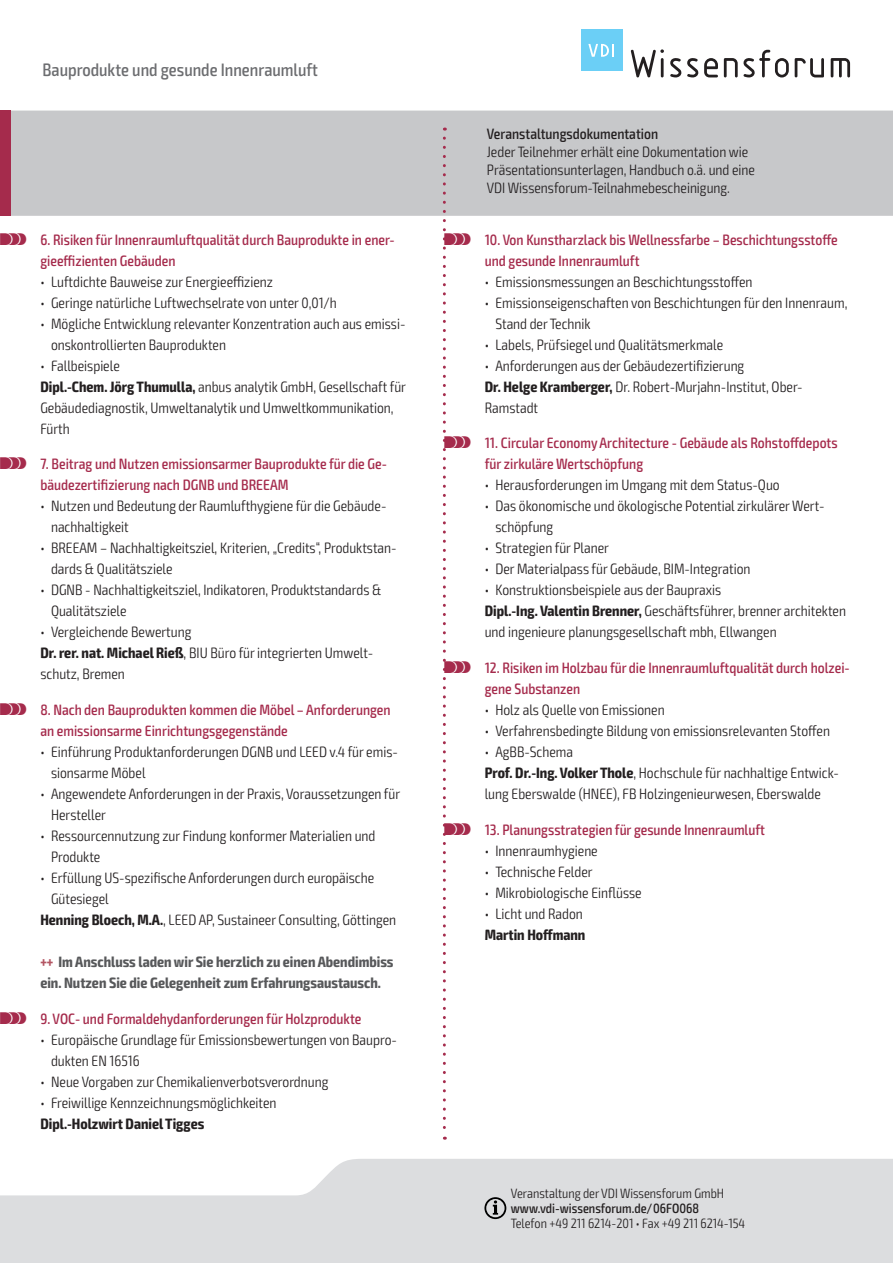
<style>
.page{position:relative;width:893px;height:1263px;background:#fff}
.page>*{position:absolute;margin:0;border:0;box-sizing:border-box;transform-origin:0 0}
.t1{font:500 condensed 18px "Exo 2";color:#6c6d70}
.t2{font:300 condensed 15px/21px "Exo 2";color:#231f20}
.t3{font:500 condensed 15px/21px "Exo 2";color:#a52b4c}
.t4{font:700 condensed 15px/21px "Exo 2";color:#57585a}
.t5{font:700 condensed 15px "Exo 2";color:#231f20}
.t6{font:500 condensed 15px "Exo 2";color:#231f20}
.t7{font:300 condensed 13.5px "Exo 2";color:#231f20}
.t8{font:500 condensed 13.5px "Exo 2";color:#231f20}
.s1{font-family:"VDI Iconset S4 A Regular";font-weight:400;font-stretch:normal}
.s2{font-weight:700}
.s3{color:#b35563}
</style>
<div class="page">
<div style="left:11px;top:111px;width:882px;height:105px;background:#c7c8ca"></div>
<div style="left:0;top:111px;width:11px;height:105px;background:#a52b4c"></div>
<svg style="left:0;top:1159px;width:893px;height:104px;background:#e0e1e3"></svg>
<svg style="left:484px;top:1197px;width:22px;height:22px"></svg>
<svg style="left:631px;top:49px;width:33px;height:28px"></svg>
<svg style="left:670px;top:58px;width:11px;height:19px"></svg>
<svg style="left:687px;top:58px;width:11px;height:19px"></svg>
<svg style="left:704px;top:58px;width:14px;height:19px"></svg>
<svg style="left:724px;top:50px;width:65px;height:27px"></svg>
<svg style="left:795px;top:58px;width:29px;height:19px"></svg>
<svg style="left:831px;top:58px;width:19px;height:19px"></svg>
<div style="left:581px;top:30px;width:41px;height:41px;background:#6bcff6"></div>
<svg style="left:588px;top:44px;width:26px;height:13px"></svg>
<svg style="left:443px;top:138px;width:3px;height:1002px"></svg>
<p class="t1" style="left:43px;top:59px;width:277px">Bauprodukte und gesunde Innenraumluft</p>
<p class="t3" style="left:40px;top:229px;width:356px;text-indent:-40px"><span class="s1">S</span> 6. Risiken für Innenraumluftqualität durch Bauprodukte in ener&shy;gieeffizienten Gebäuden</p>
<p class="t2" style="left:40px;top:271px;width:234px">• Luftdichte Bauweise zur Energieeffizienz</p>
<p class="t2" style="left:40px;top:292px;width:298px">• Geringe natürliche Luftwechselrate von unter 0,01/h</p>
<p class="t2" style="left:51px;top:313px;width:356px;text-indent:-11px">• Mögliche Entwicklung relevanter Konzentration auch aus emissi&shy;onskontrollierten Bauprodukten</p>
<p class="t2" style="left:40px;top:355px;width:367px">• Fallbeispiele<br><span class="s2">Dipl.-Chem. Jörg Thumulla,</span> anbus analytik GmbH, Gesellschaft für Gebäudediagnostik, Umweltanalytik und Umweltkommunikation, Fürth</p>
<p class="t3" style="left:40px;top:454px;width:348px;text-indent:-40px"><span class="s1">S</span> 7. Beitrag und Nutzen emissionsarmer Bauprodukte für die Ge&shy;bäudezertifizierung nach DGNB und BREEAM</p>
<p class="t2" style="left:51px;top:496px;width:337px;text-indent:-11px">• Nutzen und Bedeutung der Raumlufthygiene für die Gebäude&shy;nachhaltigkeit</p>
<p class="t2" style="left:51px;top:538px;width:347px;text-indent:-11px">• BREEAM – Nachhaltigkeitsziel, Kriterien, „Credits“, Produktstan&shy;dards &amp; Qualitätsziele</p>
<p class="t2" style="left:51px;top:580px;width:332px;text-indent:-11px">• DGNB - Nachhaltigkeitsziel, Indikatoren, Produktstandards &amp;<br>Qualitätsziele</p>
<p class="t2" style="left:40px;top:622px;width:334px">• Vergleichende Bewertung<br><span class="s2">Dr. rer. nat. Michael Rieß</span>, BIU Büro für integrierten Umwelt&shy;schutz, Bremen</p>
<p class="t3" style="left:40px;top:700px;width:352px;text-indent:-40px"><span class="s1">S</span> 8. Nach den Bauprodukten kommen die Möbel – Anforderungen an emissionsarme Einrichtungsgegenstände</p>
<p class="t2" style="left:51px;top:742px;width:348px;text-indent:-11px">• Einführung Produktanforderungen DGNB und LEED v.4 für emis&shy;sionsarme Möbel</p>
<p class="t2" style="left:51px;top:784px;width:351px;text-indent:-11px">• Angewendete Anforderungen in der Praxis, Voraussetzungen für<br>Hersteller</p>
<p class="t2" style="left:51px;top:826px;width:326px;text-indent:-11px">• Ressourcennutzung zur Findung konformer Materialien und<br>Produkte</p>
<p class="t2" style="left:40px;top:868px;width:335px">• Erfüllung US-spezifische Anforderungen durch europäische</p>
<p class="t2" style="left:51px;top:889px;width:59px">Gütesiegel</p>
<p class="t2" style="left:40px;top:910px;width:357px"><span class="s2">Henning Bloech, M.A.</span>, LEED AP, Sustaineer Consulting, Göttingen</p>
<p class="t4" style="left:40px;top:952px;width:355px"><span class="s3">+++</span> Im Anschluss laden wir Sie herzlich zu einen Abendimbiss ein. Nutzen Sie die Gelegenheit zum Erfahrungsaustausch.</p>
<p class="t3" style="left:0;top:1009px;width:363px"><span class="s1">S</span> 9. VOC- und Formaldehydanforderungen für Holzprodukte</p>
<p class="t2" style="left:51px;top:1030px;width:347px;text-indent:-11px">• Europäische Grundlage für Emissionsbewertungen von Baupro&shy;dukten EN 16516</p>
<p class="t2" style="left:40px;top:1072px;width:290px">• Neue Vorgaben zur Chemikalienverbotsverordnung</p>
<p class="t2" style="left:40px;top:1093px;width:238px">• Freiwillige Kennzeichnungsmöglichkeiten</p>
<p class="t5" style="left:40px;top:1115px;width:165px">Dipl.-Holzwirt Daniel Tigges</p>
<p class="t6" style="left:487px;top:125px;width:173px">Veranstaltungsdokumentation</p>
<p class="t2" style="left:487px;top:143px;width:270px;line-height:18px">Jeder Teilnehmer erhält eine Dokumentation wie<br>Präsentationsunterlagen, Handbuch o.ä. und eine<br>VDI Wissensforum-Teilnahmebescheinigung.</p>
<p class="t3" style="left:485px;top:229px;width:355px;text-indent:-40px"><span class="s1">S</span> 10. Von Kunstharzlack bis Wellnessfarbe – Beschichtungsstoffe und gesunde Innenraumluft</p>
<p class="t2" style="left:485px;top:271px;width:269px">• Emissionsmessungen an Beschichtungsstoffen</p>
<p class="t2" style="left:495px;top:292px;width:354px;text-indent:-11px">• Emissionseigenschaften von Beschichtungen für den Innenraum,<br>Stand der Technik</p>
<p class="t2" style="left:485px;top:334px;width:240px">• Labels, Prüfsiegel und Qualitätsmerkmale</p>
<p class="t2" style="left:485px;top:355px;width:319px">• Anforderungen aus der Gebäudezertifizierung<br><span class="s2">Dr. Helge Kramberger,</span> Dr. Robert-Murjahn-Institut, Ober-<br>Ramstadt</p>
<p class="t3" style="left:485px;top:433px;width:354px;text-indent:-40px"><span class="s1">S</span> 11. Circular Economy Architecture - Gebäude als Rohstoffdepots für zirkuläre Wertschöpfung</p>
<p class="t2" style="left:485px;top:475px;width:296px">• Herausforderungen im Umgang mit dem Status-Quo</p>
<p class="t2" style="left:495px;top:496px;width:331px;text-indent:-11px">• Das ökonomische und ökologische Potential zirkulärer Wert&shy;schöpfung</p>
<p class="t2" style="left:485px;top:538px;width:126px">• Strategien für Planer</p>
<p class="t2" style="left:485px;top:559px;width:267px">• Der Materialpass für Gebäude, BIM-Integration</p>
<p class="t2" style="left:485px;top:580px;width:363px">• Konstruktionsbeispiele aus der Baupraxis<br><span class="s2">Dipl.-Ing. Valentin Brenner,</span> Geschäftsführer, brenner architekten und ingenieure planungsgesellschaft mbh, Ellwangen</p>
<p class="t3" style="left:485px;top:658px;width:367px;text-indent:-40px"><span class="s1">S</span> 12. Risiken im Holzbau für die Innenraumluftqualität durch holzei&shy;gene Substanzen</p>
<p class="t2" style="left:485px;top:700px;width:181px">• Holz als Quelle von Emissionen</p>
<p class="t2" style="left:485px;top:721px;width:347px">• Verfahrensbedingte Bildung von emissionsrelevanten Stoffen</p>
<p class="t2" style="left:485px;top:742px;width:356px">• AgBB-Schema<br><span class="s2">Prof. Dr.-Ing. Volker Thole</span>, Hochschule für nachhaltige Entwick&shy;lung Eberswalde (HNEE), FB Holzingenieurwesen, Eberswalde</p>
<p class="t3" style="left:444px;top:820px;width:322px"><span class="s1">S</span> 13. Planungsstrategien für gesunde Innenraumluft</p>
<p class="t2" style="left:485px;top:841px;width:115px">• Innenraumhygiene</p>
<p class="t2" style="left:485px;top:862px;width:109px">• Technische Felder</p>
<p class="t2" style="left:485px;top:883px;width:158px">• Mikrobiologische Einflüsse</p>
<p class="t2" style="left:485px;top:904px;width:100px">• Licht und Radon</p>
<p class="t5" style="left:485px;top:926px;width:102px">Martin Hoffmann</p>
<p class="t7" style="left:511px;top:1185px;width:215px">Veranstaltung der VDI Wissensforum GmbH</p>
<p class="t8" style="left:511px;top:1200px;width:190px">www.vdi-wissensforum.de/06FO068</p>
<p class="t7" style="left:511px;top:1215px;width:236px">Telefon +49 211 6214-201 • Fax +49 211 6214-154</p>
</div>
